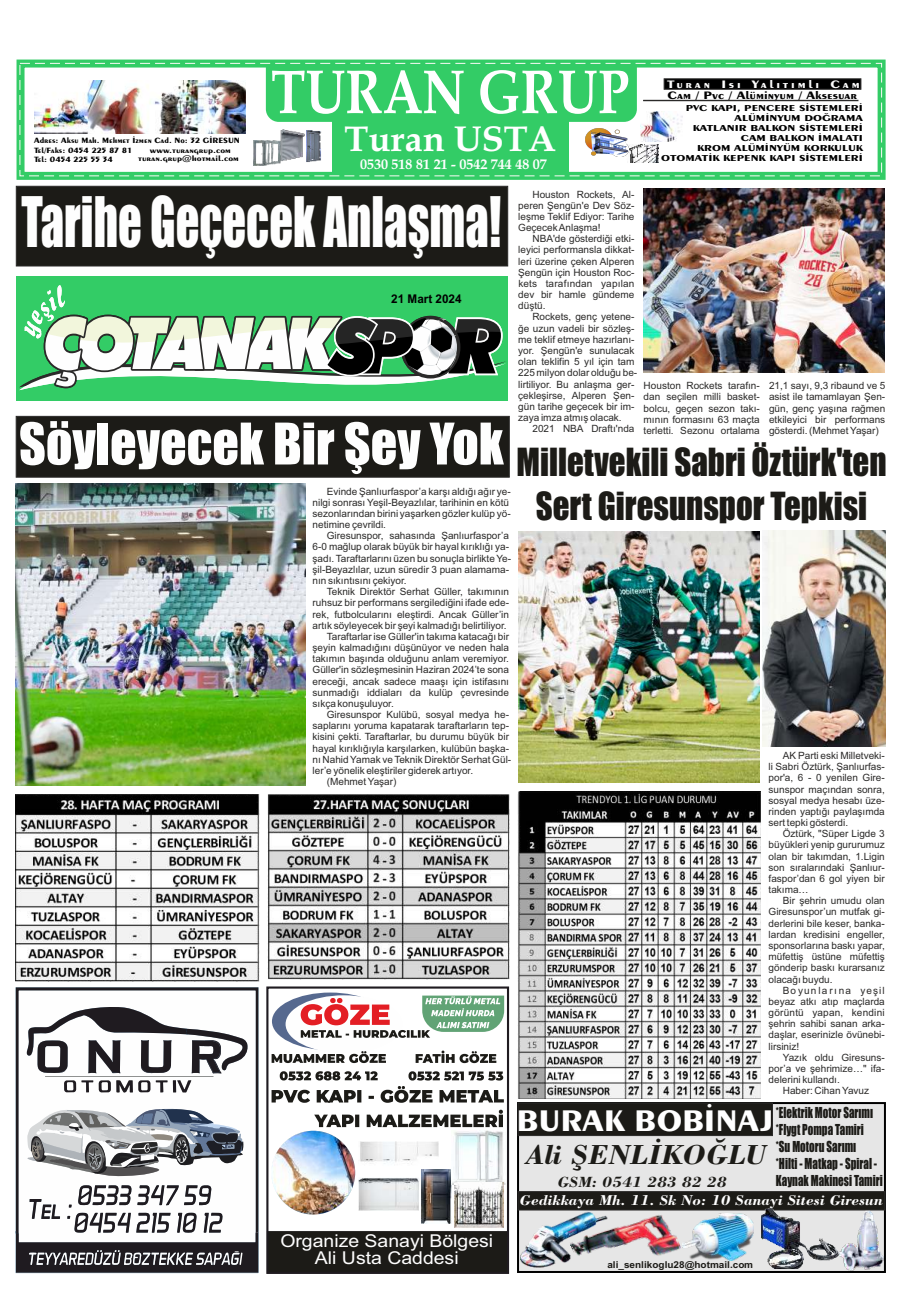
<style>
.page{position:relative;width:908px;height:1304px;background:#fff}
.page>*{position:absolute;margin:0;border:0;box-sizing:border-box;transform-origin:0 0}
.t1{font:64.3px "Impact";color:#fefefe;scale:.72 1}
.t2{font:700 62.2px "Book Antiqua";color:#fff;scale:.82 1}
.t3{font:700 36px "Book Antiqua";color:#fff}
.t4{font:35.8px/43.7px "Impact";color:#1c1b17;scale:.92 1}
.t5{font:700 31.6px "Exotic 350 BT";color:#fff;scale:1.05 1}
.t6{font:italic 700 29px "Bodoni BT";color:#1c1b17;scale:1.05 1}
.t7{font:17.7px/17.2px "Arial";color:#fefefe;text-align:center;scale:1.1 1}
.t8{font:italic 700 15.6px "Bodoni BT";color:#1c1b17;scale:1.05 1}
.t9{font:italic 700 15.1px "Bodoni BT";color:#fff;scale:1.05 1}
.t10{font:14px/17px "Impact";color:#1c1b17;scale:.79 1}
.t11{font:700 14px "Book Antiqua";color:#fff}
.t12{font:700 12px "Arial";color:#000}
.t13{font:700 11.4px "Exotic 350 BT";color:#000;scale:1.2 1}
.t14{font:700 11.4px "Exotic 350 BT";letter-spacing:.2em;color:#fff;scale:1.2 1}
.t15{font:10px/11.2px "Arial";color:#2b2a29;text-align:justify}
.t16{font:700 9.5px "Arial";color:#1c1b17;scale:1.05 1}
.t17{font:700 9.1px/9.9px "Exotic 350 BT";color:#000;text-align:right;scale:1.29 1}
.t18{font:700 8.1px/9.4px "Exotic 350 BT";color:#000;scale:1.09 1}
.t19{font:700 8px/8.2px "Exotic 350 BT";color:#000;text-align:center;scale:1.21 1}
</style>
<div class="page">
<div style="left:17px;top:60px;width:868px;height:120px;border:8px solid #3c6"></div>
<div style="left:269px;top:1231px;width:237px;height:40px;background:#1c1b17"></div>
<div style="left:16px;top:276px;width:491px;height:125px;background:#3c6"></div>
<div style="left:517px;top:1102px;width:369px;height:171px;background:#e6e6e6"></div>
<svg style="left:643px;top:100px;width:215px;height:1px"></svg>
<svg style="left:663px;top:78px;width:198px;height:12px;background:#111"></svg>
<img style="left:253px;top:141px;width:22px;height:24px">
<img style="left:310px;top:131px;width:11px;height:31px">
<img style="left:640px;top:112px;width:43px;height:29px">
<img style="left:622px;top:145px;width:36px;height:17px">
<img style="left:585px;top:128px;width:43px;height:28px">
<img style="left:274px;top:129px;width:36px;height:35px">
<img style="left:35px;top:80px;width:210px;height:54px">
<div style="left:266px;top:65px;width:370px;height:57px;background:#3c6"></div>
<div style="left:332px;top:120px;width:237px;height:53px;background:#3c6"></div>
<div style="left:517px;top:1102px;width:255px;height:34px;background:#1c1b17"></div>
<svg style="left:517px;top:1191px;width:368px;height:20px;background:#201f1b"></svg>
<img style="left:517px;top:1209px;width:97px;height:64px">
<img style="left:560px;top:1185px;width:129px;height:87px">
<img style="left:682px;top:1213px;width:62px;height:47px">
<img style="left:839px;top:1211px;width:45px;height:59px">
<img style="left:744px;top:1206px;width:96px;height:63px">
<svg style="left:16px;top:1098px;width:242px;height:175px"></svg>
<div style="left:266px;top:986px;width:243px;height:288px;border:2px solid #1f1b20"></div>
<img style="left:358px;top:1142px;width:81px;height:69px">
<img style="left:421px;top:1169px;width:30px;height:55px">
<img style="left:451px;top:1131px;width:54px;height:53px">
<img style="left:271px;top:1131px;width:84px;height:84px;border-radius:50%">
<svg style="left:271px;top:1098px;width:232px;height:29px"></svg>
<img style="left:454px;top:1183px;width:49px;height:44px">
<div style="left:16px;top:186px;width:492px;height:81px;background:#1c1b17"></div>
<svg style="left:16px;top:285px;width:493px;height:193px"></svg>
<img style="left:16px;top:791px;width:743px;height:307px">
<img style="left:643px;top:188px;width:240px;height:185px">
<img style="left:16px;top:483px;width:289px;height:303px">
<img style="left:518px;top:531px;width:241px;height:251px">
<img style="left:762px;top:530px;width:122px;height:216px">
<p class="t18" style="left:34px;top:136px;width:190px">Adres: Aksu Mah. Mehmet İzmen Cad. No: 32 GİRESUN<br>Tel/Faks: 0454 225 87 81<br>Tel: 0454 225 55 34</p>
<p class="t19" style="left:138px;top:147px;width:85px">www.turangrup.com turan.grup@hotmail.com</p>
<h2 class="t2" style="left:271px;top:68px;width:437px">TURAN GRUP</h2>
<h3 class="t3" style="left:344px;top:125px;width:213px">Turan USTA</h3>
<h3 class="t11" style="left:360px;top:158px;width:188px">0530 518 81 21 - 0542 744 48 07</h3>
<p class="t14" style="left:667px;top:79px;width:162px">Turan Isı Yalıtımlı Cam</p>
<p class="t13" style="left:667px;top:90px;width:159px">Cam / Pvc / Alüminyum / Aksesuar</p>
<p class="t17" style="left:685px;top:104px;width:139px">PVC KAPI, PENCERE SİSTEMLERİ<br>ALÜMİNYUM DOĞRAMA<br>KATLANIR BALKON SİSTEMLERİ<br>CAM BALKON İMALATI<br>KROM ALÜMİNYÜM KORKULUK</p>
<p class="t17" style="left:660px;top:153px;width:158px">OTOMATİK KEPENK KAPI SİSTEMLERİ</p>
<p class="t15" style="left:518px;top:189px;width:118px;text-indent:14px">Houston Rockets, Al&shy;peren Şengün'e Dev Söz&shy;leşme Teklif Ediyor: Tarihe Geçecek Anlaşma!</p>
<p class="t15" style="left:518px;top:234px;width:118px;text-indent:14px">NBA'de gösterdiği etki&shy;leyici performansla dikkat&shy;leri üzerine çeken Alperen Şengün için Houston Roc&shy;kets tarafından yapılan dev bir hamle gündeme düştü.</p>
<p class="t15" style="left:518px;top:312px;width:120px;text-align:left;text-indent:14px">Rockets, genç yetene&shy;ğe uzun vadeli bir sözleş&shy;me teklif etmeye hazırlanı&shy;yor. Şengün'e sunulacak olan teklifin 5 yıl için tam<br>225 milyon dolar olduğu be&shy;lirtiliyor. Bu anlaşma ger&shy;çekleşirse, Alperen Şen&shy;gün tarihe geçecek bir im&shy;zaya imza atmış olacak.</p>
<p class="t15" style="left:532px;top:424px;width:103px">2021 NBA Draftı'nda</p>
<h1 class="t1" style="left:21px;top:196px;width:668px">Tarihe Geçecek Anlaşma!</h1>
<p class="t12" style="left:391px;top:294px;width:72px">21 Mart 2024</p>
<p class="t15" style="left:643px;top:381px;width:118px">Houston Rockets tarafın&shy;dan seçilen milli basket&shy;bolcu, geçen sezon takı&shy;mının formasını 63 maçta terletti. Sezonu ortalama</p>
<p class="t15" style="left:768px;top:381px;width:118px">21,1 sayı, 9,3 ribaund ve 5 asist ile tamamlayan Şen&shy;gün, genç yaşına rağmen etkileyici bir performans gösterdi. (Mehmet Yaşar)</p>
<h3 class="t4" style="left:535px;top:442px;width:382px;text-indent:-516px"><sup>Söyleyecek</sup> <sup>Bir</sup> <sup>Şey</sup> <sup>Yok</sup> Milletvekili Sabri Öztürk'ten<br>Sert Giresunspor Tepkisi</h3>
<p class="t15" style="left:312px;top:486px;width:199px;text-align:left;text-indent:14px">Evinde Şanlıurfaspor’a karşı aldığı ağır ye&shy;nilgi sonrası Yeşil-Beyazlılar, tarihinin en kötü sezonlarından birini yaşarken gözler kulüp yö&shy;netimine çevrildi.</p>
<p class="t15" style="left:312px;top:531px;width:200px;text-align:left;text-indent:14px">Giresunspor, sahasında Şanlıurfaspor’a 6-0 mağlup olarak büyük bir hayal kırıklığı ya&shy;şadı. Taraftarlarını üzen bu sonuçla birlikte Ye&shy;şil-Beyazlılar, uzun süredir 3 puan alamama&shy;nın sıkıntısını çekiyor.</p>
<p class="t15" style="left:326px;top:587px;width:184px">Teknik Direktör Serhat Güller, takımının</p>
<p class="t15" style="left:312px;top:598px;width:198px">ruhsuz bir performans sergilediğini ifade ede-</p>
<p class="t15" style="left:312px;top:609px;width:198px">rek, futbolcularını eleştirdi. Ancak Güller’in</p>
<p class="t15" style="left:312px;top:620px;width:195px">artık söyleyecek bir şeyi kalmadığı belirtiliyor.</p>
<p class="t15" style="left:326px;top:632px;width:184px">Taraftarlar ise Güller'in takıma katacağı bir</p>
<p class="t15" style="left:312px;top:643px;width:198px">şeyin kalmadığını düşünüyor ve neden hala</p>
<p class="t15" style="left:312px;top:654px;width:198px">takımın başında olduğunu anlam veremiyor.</p>
<p class="t15" style="left:312px;top:665px;width:198px">Güller'in sözleşmesinin Haziran 2024’te sona</p>
<p class="t15" style="left:312px;top:676px;width:198px">ereceği, ancak sadece maaşı için istifasını</p>
<p class="t15" style="left:312px;top:687px;width:198px">sunmadığı iddiaları da kulüp çevresinde</p>
<p class="t15" style="left:312px;top:699px;width:83px">sıkça konuşuluyor.</p>
<p class="t15" style="left:326px;top:710px;width:184px">Giresunspor Kulübü, sosyal medya he-</p>
<p class="t15" style="left:312px;top:721px;width:198px">saplarını yoruma kapatarak taraftarların tep-</p>
<p class="t15" style="left:312px;top:732px;width:198px">kisini çekti. Taraftarlar, bu durumu büyük bir</p>
<p class="t15" style="left:312px;top:743px;width:198px">hayal kırıklığıyla karşılarken, kulübün başka-</p>
<p class="t15" style="left:312px;top:755px;width:200px">nı Nahid Yamak ve Teknik Direktör Serhat Gül-</p>
<p class="t15" style="left:312px;top:766px;width:162px">ler’e yönelik eleştiriler giderek artıyor.</p>
<p class="t15" style="left:326px;top:777px;width:71px">(Mehmet Yaşar)</p>
<p class="t15" style="left:768px;top:751px;width:118px;text-indent:14px">AK Parti eski Milletveki&shy;li Sabri Öztürk, Şanlıurfas&shy;por'a, 6 - 0 yenilen Gire&shy;sunspor maçından sonra, sosyal medya hesabı üze&shy;rinden yaptığı paylaşımda sert tepki gösterdi.</p>
<p class="t15" style="left:768px;top:829px;width:118px;text-indent:14px">Öztürk, "Süper Ligde 3 büyükleri yenip gururumuz olan bir takımdan, 1.Ligin son sıralarındaki Şanlıur&shy;faspor’dan 6 gol yiyen bir takıma…</p>
<p class="t15" style="left:768px;top:896px;width:118px;text-indent:14px">Bir şehrin umudu olan Giresunspor’un mutfak gi&shy;derlerini bile keser, banka&shy;lardan kredisini engeller, sponsorlarına baskı yapar, müfettiş üstüne müfettiş gönderip baskı kurarsanız olacağı buydu.</p>
<p class="t15" style="left:768px;top:985px;width:118px;text-indent:14px">Boyunlarına yeşil beyaz atkı atıp maçlarda görüntü yapan, kendini şehrin sahibi sanan arka&shy;daşlar, eserinizle övünebi&shy;lirsiniz!</p>
<p class="t15" style="left:782px;top:1052px;width:103px">Yazık oldu Giresuns-</p>
<p class="t15" style="left:768px;top:1064px;width:118px">por’a ve şehrimize…" ifa-</p>
<p class="t15" style="left:768px;top:1075px;width:73px">delerini kullandı.</p>
<p class="t15" style="left:782px;top:1086px;width:88px">Haber: Cihan Yavuz</p>
<h3 class="t7" style="left:280px;top:1234px;width:195px">Organize Sanayi Bölgesi<br>Ali Usta Caddesi</h3>
<h3 class="t5" style="left:516px;top:1107px;width:246px">BURAK BOBİNAJ</h3>
<h3 class="t10" style="left:775px;top:1105px;width:137px">*Elektrik Motor Sarımı *Flygt Pompa Tamiri<br>*Su Motoru Sarımı<br>*Hilti - Matkap - Spiral -<br>Kaynak Makinesi Tamiri</h3>
<h3 class="t6" style="left:526px;top:1142px;width:231px">Ali ŞENLİKOĞLU</h3>
<h3 class="t8" style="left:557px;top:1175px;width:162px">GSM: 0541 283 82 28</h3>
<h3 class="t9" style="left:519px;top:1194px;width:347px">Gedikkaya Mh. 11. Sk No: 10 Sanayi Sitesi Giresun</h3>
<p class="t16" style="left:607px;top:1261px;width:140px">ali_senlikoglu28@hotmail.com</p>
</div>
